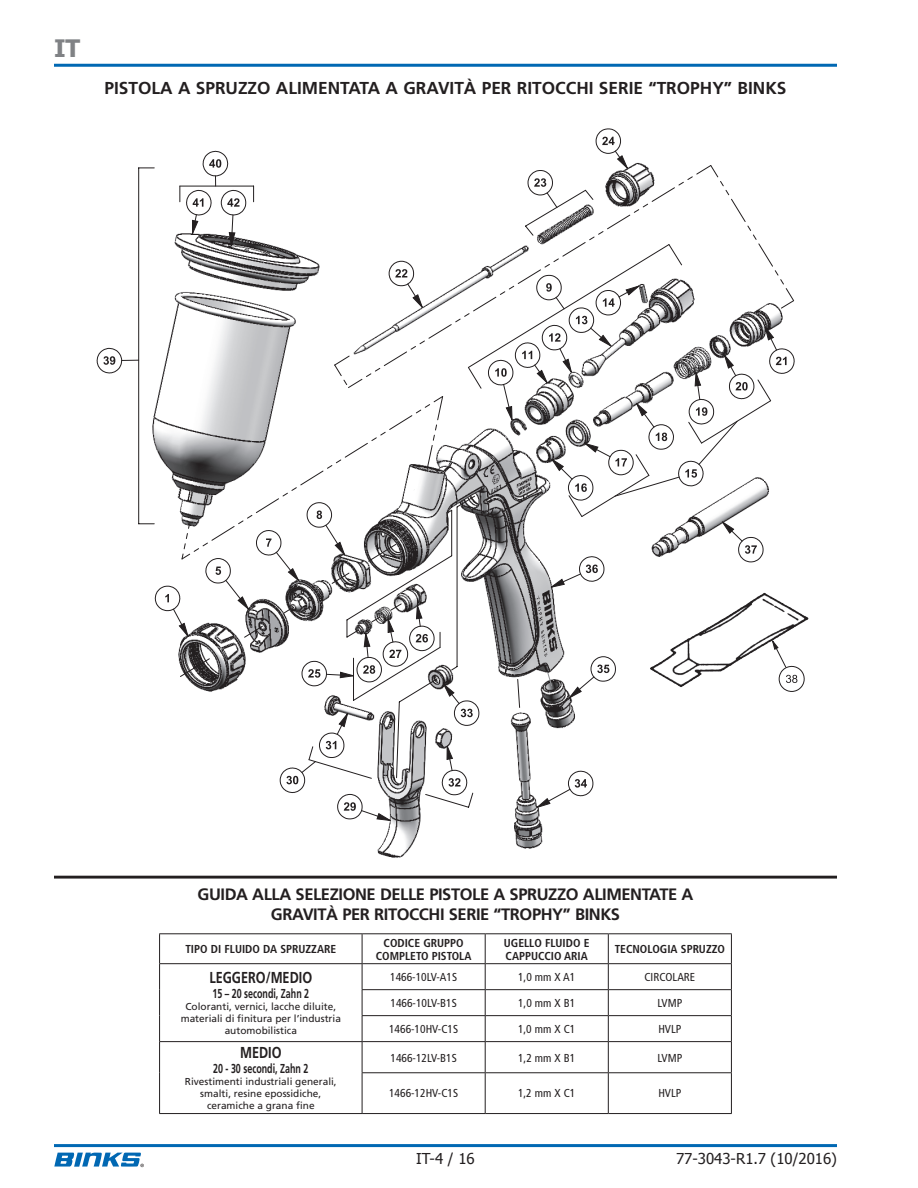
<style>
.page{position:relative;width:918px;height:1188px;background:#fff}
.page>*{position:absolute;margin:0;border:0;box-sizing:border-box;transform-origin:0 0}
.t1{font:700 24px "Tahoma";color:#808285}
.subhead1{font:700 17.25px "Frutiger";color:#231f20}
.subhead1-2{font:700 16.5px/19.8px "Frutiger";letter-spacing:-.025em;color:#231f20;text-align:center}
.t2{font:700 15.9px "Frutiger";color:#231f20;scale:.8 1}
.t3{font:15px "Tahoma";color:#231f20}
.t4{font:700 12.9px "Frutiger";color:#231f20;scale:.69 1}
.t5{font:condensed 11.55px "Frutiger";color:#231f20}
.t6{font:700 condensed 11.55px/12.9px "Frutiger";color:#231f20;text-align:center}
.t7{font:10.05px/12.1px "Frutiger";color:#231f20;text-align:center}
</style>
<div class="page">
<hr style="left:54px;top:64px;width:783px;height:3px;background:#0168b3">
<hr style="left:54px;top:1144px;width:783px;height:3px;background:#0168b3">
<svg style="left:54px;top:1153px;width:90px;height:14px"></svg>
<svg style="left:138px;top:167px;width:657px;height:494px"></svg>
<svg style="left:773px;top:167px;width:22px;height:135px"></svg>
<svg style="left:179px;top:156px;width:594px;height:664px"></svg>
<img style="left:648px;top:591px;width:161px;height:103px">
<svg style="left:771px;top:640px;width:34px;height:52px"></svg>
<hr style="left:54px;top:876px;width:783px;height:3px;background:#231f20">
<hr style="left:159px;top:933px;width:203px;height:1px;background:#231f20">
<hr style="left:362px;top:933px;width:123px;height:1px;background:#231f20">
<hr style="left:485px;top:933px;width:123px;height:1px;background:#231f20">
<hr style="left:608px;top:933px;width:124px;height:1px;background:#231f20">
<hr style="left:159px;top:963px;width:203px;height:1px;background:#231f20">
<hr style="left:362px;top:963px;width:123px;height:1px;background:#231f20">
<hr style="left:485px;top:963px;width:123px;height:1px;background:#231f20">
<hr style="left:608px;top:963px;width:124px;height:1px;background:#231f20">
<hr style="left:362px;top:989px;width:123px;height:1px;background:#231f20">
<hr style="left:485px;top:989px;width:123px;height:1px;background:#231f20">
<hr style="left:608px;top:989px;width:124px;height:1px;background:#231f20">
<svg style="left:159px;top:934px;width:1px;height:107px"></svg>
<hr style="left:362px;top:1015px;width:123px;height:1px;background:#231f20">
<svg style="left:362px;top:934px;width:1px;height:107px"></svg>
<hr style="left:485px;top:1015px;width:123px;height:1px;background:#231f20">
<svg style="left:485px;top:934px;width:1px;height:107px"></svg>
<hr style="left:608px;top:1015px;width:124px;height:1px;background:#231f20">
<svg style="left:608px;top:934px;width:1px;height:107px"></svg>
<svg style="left:731px;top:934px;width:1px;height:107px"></svg>
<hr style="left:159px;top:1041px;width:203px;height:1px;background:#231f20">
<hr style="left:159px;top:1042px;width:1px;height:31px;background:#231f20">
<hr style="left:362px;top:1041px;width:123px;height:1px;background:#231f20">
<hr style="left:362px;top:1042px;width:1px;height:30px;background:#231f20">
<hr style="left:485px;top:1041px;width:123px;height:1px;background:#231f20">
<hr style="left:485px;top:1042px;width:1px;height:30px;background:#231f20">
<hr style="left:608px;top:1041px;width:124px;height:1px;background:#231f20">
<hr style="left:608px;top:1042px;width:1px;height:30px;background:#231f20">
<hr style="left:731px;top:1042px;width:1px;height:30px;background:#231f20">
<hr style="left:159px;top:1073px;width:1px;height:40px;background:#231f20">
<hr style="left:362px;top:1072px;width:123px;height:1px;background:#231f20">
<hr style="left:362px;top:1073px;width:1px;height:40px;background:#231f20">
<hr style="left:485px;top:1072px;width:123px;height:1px;background:#231f20">
<hr style="left:485px;top:1073px;width:1px;height:40px;background:#231f20">
<hr style="left:608px;top:1072px;width:124px;height:1px;background:#231f20">
<hr style="left:608px;top:1073px;width:1px;height:40px;background:#231f20">
<hr style="left:731px;top:1073px;width:1px;height:40px;background:#231f20">
<hr style="left:159px;top:1113px;width:203px;height:1px;background:#231f20">
<hr style="left:362px;top:1113px;width:123px;height:1px;background:#231f20">
<hr style="left:485px;top:1113px;width:123px;height:1px;background:#231f20">
<hr style="left:608px;top:1113px;width:124px;height:1px;background:#231f20">
<h1 class="t1" style="left:54px;top:33px;width:28px">IT</h1>
<p class="subhead1" style="left:105px;top:78px;width:683px">PISTOLA A SPRUZZO ALIMENTATA A GRAVITÀ PER RITOCCHI SERIE “TROPHY” BINKS</p>
<p class="subhead1-2" style="left:198px;top:884px;width:498px">GUIDA ALLA SELEZIONE DELLE PISTOLE A SPRUZZO ALIMENTATE A<br>GRAVITÀ PER RITOCCHI SERIE “TROPHY” BINKS</p>
<p class="t6" style="left:185px;top:943px;width:152px">TIPO DI FLUIDO DA SPRUZZARE</p>
<p class="t6" style="left:376px;top:936px;width:97px">CODICE GRUPPO<br>COMPLETO PISTOLA</p>
<p class="t6" style="left:504px;top:936px;width:87px;text-align:left">UGELLO FLUIDO E<br>CAPPUCCIO ARIA</p>
<p class="t6" style="left:615px;top:943px;width:112px">TECNOLOGIA SPRUZZO</p>
<p class="t2" style="left:209px;top:968px;width:130px">LEGGERO/MEDIO</p>
<p class="t4" style="left:212px;top:986px;width:142px">15 – 20 secondi, Zahn 2</p>
<p class="t7" style="left:181px;top:1001px;width:162px">Coloranti, vernici, lacche diluite, materiali di finitura per l’industria automobilistica</p>
<p class="t5" style="left:390px;top:970px;width:68px">1466-10LV-A1S</p>
<p class="t5" style="left:518px;top:970px;width:59px">1,0 mm X A1</p>
<p class="t5" style="left:644px;top:970px;width:52px">CIRCOLARE</p>
<p class="t5" style="left:390px;top:996px;width:68px">1466-10LV-B1S</p>
<p class="t5" style="left:518px;top:996px;width:59px">1,0 mm X B1</p>
<p class="t5" style="left:657px;top:996px;width:26px">LVMP</p>
<p class="t5" style="left:389px;top:1022px;width:71px">1466-10HV-C1S</p>
<p class="t5" style="left:518px;top:1022px;width:59px">1,0 mm X C1</p>
<p class="t5" style="left:658px;top:1022px;width:25px">HVLP</p>
<p class="t2" style="left:240px;top:1043px;width:53px">MEDIO</p>
<p class="t4" style="left:213px;top:1061px;width:140px">20 - 30 secondi, Zahn 2</p>
<p class="t7" style="left:185px;top:1076px;width:153px">Rivestimenti industriali generali, smalti, resine epossidiche, ceramiche a grana fine</p>
<p class="t5" style="left:390px;top:1051px;width:68px">1466-12LV-B1S</p>
<p class="t5" style="left:518px;top:1051px;width:59px">1,2 mm X B1</p>
<p class="t5" style="left:657px;top:1051px;width:26px">LVMP</p>
<p class="t5" style="left:389px;top:1087px;width:71px">1466-12HV-C1S</p>
<p class="t5" style="left:518px;top:1087px;width:59px">1,2 mm X C1</p>
<p class="t5" style="left:658px;top:1087px;width:25px">HVLP</p>
<h3 class="t3" style="left:416px;top:1149px;width:60px">IT-4 / 16</h3>
<h3 class="t3" style="left:676px;top:1149px;width:162px">77-3043-R1.7 (10/2016)</h3>
</div>
